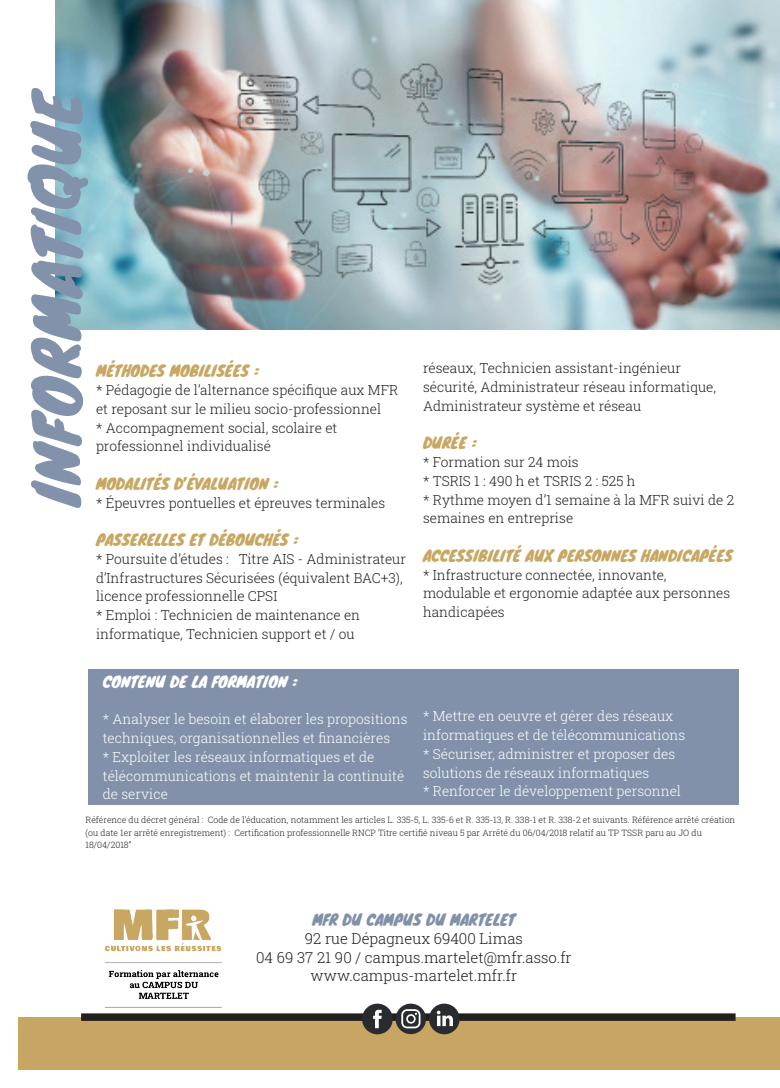
<style>
.page{position:relative;width:780px;height:1088px;background:#fff}
.page>*{position:absolute;margin:0;border:0;box-sizing:border-box;transform-origin:0 0}
.t1{font:61px "Knewave";color:#8292aa}
.t2{font:15px "Knewave";color:#c8a762}
.t3{font:300 15px/18.8px "Roboto Slab";color:#231f20;text-align:center}
.t4{font:15px "Knewave";color:#fff}
.t5{font:15px "Knewave";color:#8291a9}
.t6{font:300 13.75px/18.8px "Roboto Slab";color:#231f20}
.t7{font:300 13.75px/18.8px "Roboto Slab";color:#fff}
.t8{font:300 8.75px/12.5px "Roboto Slab";color:#231f20}
</style>
<div class="page">
<img style="left:56px;top:0;width:724px;height:330px">
<div style="left:18px;top:1017px;width:762px;height:53px;background:#c7a562"></div>
<div style="left:81px;top:1013px;width:654px;height:8px;background:#231f20"></div>
<div style="left:89px;top:669px;width:650px;height:136px;background:#8291a9"></div>
<div style="left:362px;top:1003px;width:31px;height:31px;background:#2a2b30;border-radius:50%"></div>
<svg style="left:373px;top:1010px;width:8px;height:18px"></svg>
<svg style="left:395px;top:1003px;width:31px;height:31px"></svg>
<div style="left:429px;top:1003px;width:30px;height:31px;background:#2a2b30;border-radius:50%"></div>
<svg style="left:437px;top:1010px;width:16px;height:16px"></svg>
<img style="left:98px;top:909px;width:130px;height:105px">
<h1 class="t1" style="left:8px;top:507px;width:421px;rotate:-90deg">INFORMATIQUE</h1>
<p class="t2" style="left:96px;top:359px;width:164px">MÉTHODES MOBILISÉES :</p>
<p class="t6" style="left:96px;top:380px;width:304px">* Pédagogie de l’alternance spécifique aux MFR et reposant sur le milieu socio-professionnel<br>* Accompagnement social, scolaire et professionnel individualisé</p>
<p class="t2" style="left:96px;top:472px;width:184px">MODALITÉS D’ÉVALUATION :</p>
<p class="t6" style="left:96px;top:493px;width:291px">* Épeuvres pontuelles et épreuves terminales</p>
<p class="t2" style="left:96px;top:528px;width:204px">PASSERELLES ET DÉBOUCHÉS :</p>
<p class="t6" style="left:96px;top:549px;width:311px">* Poursuite d’études : Titre AIS - Administrateur d’Infrastructures Sécurisées (équivalent BAC+3), licence professionnelle CPSI<br>* Emploi : Technicien de maintenance en informatique, Technicien support et / ou</p>
<p class="t6" style="left:423px;top:358px;width:294px">réseaux, Technicien assistant-ingénieur sécurité, Administrateur réseau informatique,<br>Administrateur système et réseau</p>
<p class="t2" style="left:423px;top:431px;width:55px">DURÉE :</p>
<p class="t6" style="left:423px;top:452px;width:312px">* Formation sur 24 mois<br>* TSRIS 1 : 490 h et TSRIS 2 : 525 h<br>* Rythme moyen d’1 semaine à la MFR suivi de 2 semaines en entreprise</p>
<p class="t2" style="left:423px;top:543px;width:311px">ACCESSIBILITÉ AUX PERSONNES HANDICAPÉES</p>
<p class="t6" style="left:423px;top:565px;width:309px">* Infrastructure connectée, innovante, modulable et ergonomie adaptée aux personnes handicapées</p>
<p class="t4" style="left:103px;top:670px;width:196px">CONTENU DE LA FORMATION :</p>
<p class="t7" style="left:103px;top:710px;width:306px">* Analyser le besoin et élaborer les propositions techniques, organisationnelles et financières<br>* Exploiter les réseaux informatiques et de télécommunications et maintenir la continuité de service</p>
<p class="t7" style="left:423px;top:706px;width:263px">* Mettre en oeuvre et gérer des réseaux informatiques et de télécommunications * Sécuriser, administrer et proposer des solutions de réseaux informatiques<br>* Renforcer le développement personnel</p>
<p class="t8" style="left:85px;top:814px;width:651px">Référence du décret général : Code de l’éducation, notamment les articles L. 335-5, L. 335-6 et R. 335-13, R. 338-1 et R. 338-2 et suivants. Référence arrêté création (ou date 1er arrêté enregistrement) : Certification professionnelle RNCP Titre certifié niveau 5 par Arrêté du 06/04/2018 relatif au TP TSSR paru au JO du<br>18/04/2018”</p>
<p class="t5" style="left:312px;top:908px;width:204px">MFR DU CAMPUS DU MARTELET</p>
<p class="t3" style="left:256px;top:928px;width:317px">92 rue Dépagneux 69400 Limas<br>04 69 37 21 90 / campus.martelet@mfr.asso.fr www.campus-martelet.mfr.fr</p>
</div>
